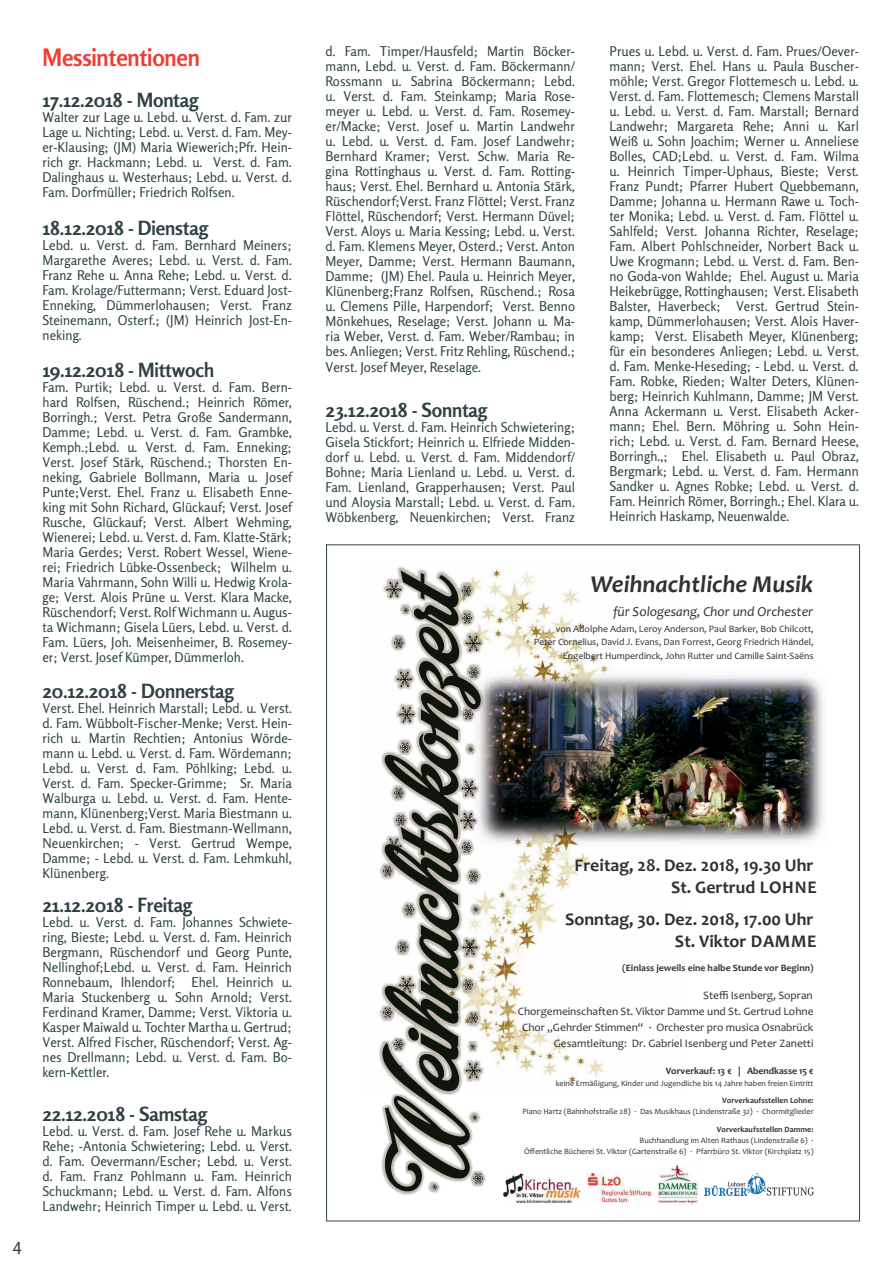
<style>
.page{position:relative;width:893px;height:1263px;background:#fff}
.page>*{position:absolute;margin:0;border:0;box-sizing:border-box;transform-origin:0 0}
.t1{font:italic 700 24.45px "Candara";color:#312f30}
.t2{font:700 24px "Rosario";letter-spacing:-.01em;color:#ee3e34}
.t3{font:700 19.5px "Rosario";letter-spacing:-.01em;color:#2d4143}
.t4{font:18px "Rosario";color:#2d4143}
.t5{font:700 17.85px/21.9px "Candara";color:#312f30;text-align:right}
.t6{font:italic 13.8px "Candara";color:#312f30}
.t7{font:13.5px/15px "Rosario";color:#2d4143;text-align:justify}
.t8{font:11.4px/16px "Candara";color:#312f30;text-align:right}
.t9{font:9.75px/13.8px "Candara";color:#312f30;text-align:right}
.t10{font:700 9.75px "Candara";color:#312f30}
.t11{font:8.1px/11.4px "Candara";color:#312f30;text-align:right}
.t12{font:700 8.1px "Candara";color:#312f30}
</style>
<div class="page">
<svg style="left:326px;top:544px;width:534px;height:677px"></svg>
<h3 class="t4" style="left:13px;top:1233px;width:10px">4</h3>
<h2 class="t2" style="left:43px;top:43px;width:159px">Messintentionen</h2>
<h3 class="t3" style="left:43px;top:89px;width:158px">17.12.2018 - Montag</h3>
<p class="t7" style="left:43px;top:110px;width:251px">Walter zur Lage u. Lebd. u. Verst. d. Fam. zur Lage u. Nichting; Lebd. u. Verst. d. Fam. Mey&shy;er-Klausing; (JM) Maria Wiewerich;Pfr. Hein&shy;rich gr. Hackmann; Lebd. u. Verst. d. Fam.<br>Dalinghaus u. Westerhaus; Lebd. u. Verst. d.<br>Fam. Dorfmüller; Friedrich Rolfsen.</p>
<h3 class="t3" style="left:43px;top:216px;width:167px">18.12.2018 - Dienstag</h3>
<p class="t7" style="left:43px;top:237px;width:251px">Lebd. u. Verst. d. Fam. Bernhard Meiners; Margarethe Averes; Lebd. u. Verst. d. Fam.<br>Franz Rehe u. Anna Rehe; Lebd. u. Verst. d.<br>Fam. Krolage/Futtermann; Verst. Eduard Jost-Enneking, Dümmerlohausen; Verst. Franz Steinemann, Osterf.; (JM) Heinrich Jost-En&shy;neking.</p>
<h3 class="t3" style="left:43px;top:358px;width:173px">19.12.2018 - Mittwoch</h3>
<p class="t7" style="left:43px;top:380px;width:251px">Fam. Purtik; Lebd. u. Verst. d. Fam. Bern&shy;hard Rolfsen, Rüschend.; Heinrich Römer, Borringh.; Verst. Petra Große Sandermann, Damme; Lebd. u. Verst. d. Fam. Grambke, Kemph.;Lebd. u. Verst. d. Fam. Enneking; Verst. Josef Stärk, Rüschend.; Thorsten En&shy;neking, Gabriele Bollmann, Maria u. Josef Punte;Verst. Ehel. Franz u. Elisabeth Enne&shy;king mit Sohn Richard, Glückauf; Verst. Josef Rusche, Glückauf; Verst. Albert Wehming, Wienerei; Lebd. u. Verst. d. Fam. Klatte-Stärk; Maria Gerdes; Verst. Robert Wessel, Wiene&shy;rei; Friedrich Lübke-Ossenbeck; Wilhelm u.<br>Maria Vahrmann, Sohn Willi u. Hedwig Krola&shy;ge; Verst. Alois Prüne u. Verst. Klara Macke, Rüschendorf; Verst. Rolf Wichmann u. Augus&shy;ta Wichmann; Gisela Lüers, Lebd. u. Verst. d.<br>Fam. Lüers, Joh. Meisenheimer, B. Rosemey&shy;er; Verst. Josef Kümper, Dümmerloh.</p>
<h3 class="t3" style="left:43px;top:679px;width:193px">20.12.2018 - Donnerstag</h3>
<p class="t7" style="left:43px;top:700px;width:251px">Verst. Ehel. Heinrich Marstall; Lebd. u. Verst. d. Fam. Wübbolt-Fischer-Menke; Verst. Hein&shy;rich u. Martin Rechtien; Antonius Wörde&shy;mann u. Lebd. u. Verst. d. Fam. Wördemann; Lebd. u. Verst. d. Fam. Pöhlking; Lebd. u.<br>Verst. d. Fam. Specker-Grimme; Sr. Maria Walburga u. Lebd. u. Verst. d. Fam. Hente&shy;mann, Klünenberg;Verst. Maria Biestmann u.<br>Lebd. u. Verst. d. Fam. Biestmann-Wellmann, Neuenkirchen; - Verst. Gertrud Wempe, Damme; - Lebd. u. Verst. d. Fam. Lehmkuhl, Klünenberg.</p>
<h3 class="t3" style="left:43px;top:893px;width:151px">21.12.2018 - Freitag</h3>
<p class="t7" style="left:43px;top:915px;width:251px">Lebd. u. Verst. d. Fam. Johannes Schwiete&shy;ring, Bieste; Lebd. u. Verst. d. Fam. Heinrich Bergmann, Rüschendorf und Georg Punte, Nellinghof;Lebd. u. Verst. d. Fam. Heinrich Ronnebaum, Ihlendorf; Ehel. Heinrich u.<br>Maria Stuckenberg u. Sohn Arnold; Verst.<br>Ferdinand Kramer, Damme; Verst. Viktoria u.<br>Kasper Maiwald u. Tochter Martha u. Gertrud; Verst. Alfred Fischer, Rüschendorf; Verst. Ag&shy;nes Drellmann; Lebd. u. Verst. d. Fam. Bo&shy;kern-Kettler.</p>
<h3 class="t3" style="left:43px;top:1102px;width:166px">22.12.2018 - Samstag</h3>
<p class="t7" style="left:43px;top:1124px;width:251px">Lebd. u. Verst. d. Fam. Josef Rehe u. Markus Rehe; -Antonia Schwietering; Lebd. u. Verst. d. Fam. Oevermann/Escher; Lebd. u. Verst. d. Fam. Franz Pohlmann u. Fam. Heinrich Schuckmann; Lebd. u. Verst. d. Fam. Alfons Landwehr; Heinrich Timper u. Lebd. u. Verst.</p>
<p class="t7" style="left:326px;top:43px;width:251px">d. Fam. Timper/Hausfeld; Martin Böcker&shy;mann, Lebd. u. Verst. d. Fam. Böckermann/ Rossmann u. Sabrina Böckermann; Lebd. u. Verst. d. Fam. Steinkamp; Maria Rose&shy;meyer u. Lebd. u. Verst. d. Fam. Rosemey&shy;er/Macke; Verst. Josef u. Martin Landwehr u. Lebd. u. Verst. d. Fam. Josef Landwehr; Bernhard Kramer; Verst. Schw. Maria Re&shy;gina Rottinghaus u. Verst. d. Fam. Rotting&shy;haus; Verst. Ehel. Bernhard u. Antonia Stärk, Rüschendorf;Verst. Franz Flöttel; Verst. Franz Flöttel, Rüschendorf; Verst. Hermann Düvel; Verst. Aloys u. Maria Kessing; Lebd. u. Verst. d. Fam. Klemens Meyer, Osterd.; Verst. Anton Meyer, Damme; Verst. Hermann Baumann, Damme; (JM) Ehel. Paula u. Heinrich Meyer, Klünenberg;Franz Rolfsen, Rüschend.; Rosa u. Clemens Pille, Harpendorf; Verst. Benno Mönkehues, Reselage; Verst. Johann u. Ma&shy;ria Weber, Verst. d. Fam. Weber/Rambau; in bes. Anliegen; Verst. Fritz Rehling, Rüschend.;</p>
<p class="t7" style="left:326px;top:360px;width:157px">Verst. Josef Meyer, Reselage.</p>
<h3 class="t3" style="left:326px;top:398px;width:163px">23.12.2018 - Sonntag</h3>
<p class="t7" style="left:326px;top:419px;width:251px">Lebd. u. Verst. d. Fam. Heinrich Schwietering; Gisela Stickfort; Heinrich u. Elfriede Midden&shy;dorf u. Lebd. u. Verst. d. Fam. Middendorf/ Bohne; Maria Lienland u. Lebd. u. Verst. d.<br>Fam. Lienland, Grapperhausen; Verst. Paul und Aloysia Marstall; Lebd. u. Verst. d. Fam.<br>Wöbkenberg, Neuenkirchen; Verst. Franz</p>
<p class="t7" style="left:609px;top:43px;width:251px">Prues u. Lebd. u. Verst. d. Fam. Prues/Oever&shy;mann; Verst. Ehel. Hans u. Paula Buscher&shy;möhle; Verst. Gregor Flottemesch u. Lebd. u.<br>Verst. d. Fam. Flottemesch; Clemens Marstall u. Lebd. u. Verst. d. Fam. Marstall; Bernard Landwehr; Margareta Rehe; Anni u. Karl Weiß u. Sohn Joachim; Werner u. Anneliese Bolles, CAD;Lebd. u. Verst. d. Fam. Wilma u. Heinrich Timper-Uphaus, Bieste; Verst.<br>Franz Pundt; Pfarrer Hubert Quebbemann, Damme; Johanna u. Hermann Rawe u. Toch&shy;ter Monika; Lebd. u. Verst. d. Fam. Flöttel u.<br>Sahlfeld; Verst. Johanna Richter, Reselage; Fam. Albert Pohlschneider, Norbert Back u.<br>Uwe Krogmann; Lebd. u. Verst. d. Fam. Ben&shy;no Goda-von Wahlde; Ehel. August u. Maria Heikebrügge, Rottinghausen; Verst. Elisabeth Balster, Haverbeck; Verst. Gertrud Stein&shy;kamp, Dümmerlohausen; Verst. Alois Haver&shy;kamp; Verst. Elisabeth Meyer, Klünenberg; für ein besonderes Anliegen; Lebd. u. Verst. d. Fam. Menke-Heseding; - Lebd. u. Verst. d.<br>Fam. Robke, Rieden; Walter Deters, Klünen&shy;berg; Heinrich Kuhlmann, Damme; JM Verst.<br>Anna Ackermann u. Verst. Elisabeth Acker&shy;mann; Ehel. Bern. Möhring u. Sohn Hein&shy;rich; Lebd. u. Verst. d. Fam. Bernard Heese, Borringh.,; Ehel. Elisabeth u. Paul Obraz, Bergmark; Lebd. u. Verst. d. Fam. Hermann Sandker u. Agnes Robke; Lebd. u. Verst. d.<br>Fam. Heinrich Römer, Borringh.; Ehel. Klara u.<br>Heinrich Haskamp, Neuenwalde.</p>
<h1 class="t1" style="left:590px;top:568px;width:224px">Weihnachtliche Musik</h1>
<p class="t6" style="left:613px;top:603px;width:202px">für Sologesang, Chor und Orchester</p>
<p class="t9" style="left:534px;top:621px;width:281px">von Adolphe Adam, Leroy Anderson, Paul Barker, Bob Chilcott,<br>Peter Cornelius, David J. Evans, Dan Forrest, Georg Friedrich Händel,<br>Engelbert Humperdinck, John Rutter und Camille Saint‐Saëns</p>
<h3 class="t5" style="left:575px;top:854px;width:244px">Freitag, 28. Dez. 2018, 19.30 Uhr<br>St. Gertrud LOHNE</h3>
<h3 class="t5" style="left:565px;top:908px;width:253px">Sonntag, 30. Dez. 2018, 17.00 Uhr<br>St. Viktor DAMME</h3>
<p class="t10" style="left:622px;top:961px;width:193px">(Einlass jeweils eine halbe Stunde vor Beginn)</p>
<p class="t8" style="left:518px;top:987px;width:297px">Steffi Isenberg, Sopran<br>Chorgemeinschaften St. Viktor Damme und St. Gertrud Lohne Chor „Gehrder Stimmen“ · Orchester pro musica Osnabrück Gesamtleitung: Dr. Gabriel Isenberg und Peter Zanetti</p>
<p class="t10" style="left:666px;top:1064px;width:67px">Vorverkauf: 13 €</p>
<p class="t10" style="left:738px;top:1064px;width:77px">| Abendkasse 15 €</p>
<p class="t11" style="left:556px;top:1077px;width:259px">keine Ermäßigung, Kinder und Jugendliche bis 14 Jahre haben freien Eintritt</p>
<p class="t12" style="left:722px;top:1095px;width:93px">Vorverkaufsstellen Lohne:</p>
<p class="t11" style="left:522px;top:1106px;width:293px">Piano Hartz (Bahnhofstraße 28) · Das Musikhaus (Lindenstraße 32) · Chormitglieder</p>
<p class="t12" style="left:717px;top:1124px;width:98px">Vorverkaufsstellen Damme:</p>
<p class="t11" style="left:524px;top:1134px;width:291px">Buchhandlung im Alten Rathaus (Lindenstraße 6) ·<br>Öffentliche Bücherei St. Viktor (Gartenstraße 6) · Pfarrbüro St. Viktor (Kirchplatz 15)</p>
</div>
